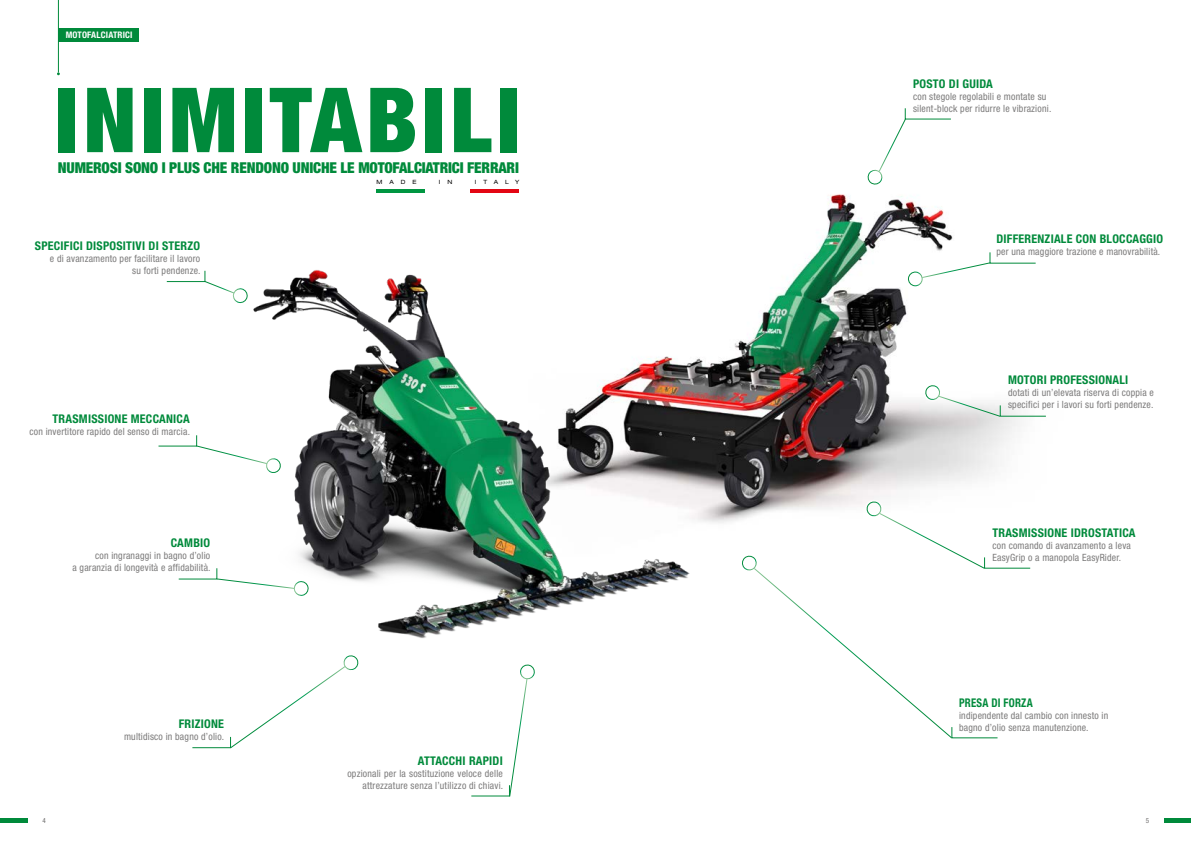
<style>
.page{position:relative;width:1191px;height:842px;background:#fff}
.page>*{position:absolute;margin:0;border:0;box-sizing:border-box;transform-origin:0 0}
.t1{font:900 condensed 90px "Helvetica Neue LT Std";letter-spacing:.05em;color:#008a3b}
.t2{font:900 condensed 15px "Helvetica Neue LT Std";letter-spacing:-.01em;color:#008a3b}
.t3{font:700 condensed 12px "Helvetica Neue LT Std";letter-spacing:.02em;color:#008a3b}
.t4{font:700 condensed 12px "Helvetica Neue LT Std";letter-spacing:.02em;color:#008a3b;scale:.9 1}
.t5{font:condensed 10px/12px "Helvetica Neue LT Std";letter-spacing:.02em;color:#7c7b7b}
.t6{font:700 condensed 9px "Helvetica Neue LT Std";letter-spacing:.02em;color:#fff}
.t7{font:condensed 7px "Helvetica Neue LT Std";color:#706f6f}
.t8{font:expanded 5.8px "Helvetica Neue LT Std";letter-spacing:1.19em;color:#000}
</style>
<div class="page">
<img style="left:723px;top:194px;width:297px;height:329px">
<img style="left:253px;top:270px;width:470px;height:368px">
<svg style="left:471px;top:664px;width:64px;height:133px"></svg>
<svg style="left:192px;top:655px;width:167px;height:94px"></svg>
<svg style="left:178px;top:567px;width:133px;height:31px"></svg>
<svg style="left:158px;top:434px;width:126px;height:42px"></svg>
<svg style="left:166px;top:270px;width:82px;height:34px"></svg>
<svg style="left:867px;top:108px;width:84px;height:77px"></svg>
<svg style="left:905px;top:251px;width:131px;height:38px"></svg>
<svg style="left:922px;top:382px;width:124px;height:35px"></svg>
<svg style="left:739px;top:498px;width:292px;height:241px"></svg>
<hr style="left:58px;top:0;width:1px;height:72px;background:#008a3b">
<hr style="left:376px;top:189px;width:49px;height:4px;background:#009641">
<hr style="left:470px;top:189px;width:49px;height:4px;background:#e30613">
<div style="left:58px;top:28px;width:81px;height:14px;background:#008a3b"></div>
<hr style="left:0;top:819px;width:27px;height:4px;background:#008a3b">
<hr style="left:1164px;top:819px;width:27px;height:4px;background:#008a3b">
<p class="t6" style="left:66px;top:29px;width:68px">MOTOFALCIATRICI</p>
<h1 class="t1" style="left:55px;top:65px;width:466px">INIMITABILI</h1>
<h2 class="t2" style="left:58px;top:158px;width:462px">NUMEROSI SONO I PLUS CHE RENDONO UNICHE LE MOTOFALCIATRICI FERRARI</h2>
<p class="t8" style="left:376px;top:178px;width:41px">MADE</p>
<p class="t8" style="left:439px;top:178px;width:15px">I N</p>
<p class="t8" style="left:475px;top:178px;width:46px">ITALY</p>
<p class="t3" style="left:35px;top:238px;width:167px">SPECIFICI DISPOSITIVI DI STERZO</p>
<p class="t5" style="left:50px;top:252px;width:152px;text-align:right">e di avanzamento per facilitare il lavoro su forti pendenze.</p>
<p class="t3" style="left:53px;top:412px;width:138px">TRASMISSIONE MECCANICA</p>
<p class="t5" style="left:29px;top:426px;width:162px">con invertitore rapido del senso di marcia.</p>
<p class="t3" style="left:171px;top:536px;width:41px">CAMBIO</p>
<p class="t5" style="left:73px;top:550px;width:140px;text-align:right">con ingranaggi in bagno d’olio<br>a garanzia di longevità e affidabilità.</p>
<p class="t3" style="left:179px;top:716px;width:47px">FRIZIONE</p>
<p class="t5" style="left:124px;top:730px;width:102px">multidisco in bagno d’olio.</p>
<p class="t3" style="left:418px;top:753px;width:87px">ATTACCHI RAPIDI</p>
<p class="t5" style="left:347px;top:767px;width:157px;text-align:right">opzionali per la sostituzione veloce delle attrezzature senza l’utilizzo di chiavi.</p>
<p class="t3" style="left:913px;top:76px;width:81px">POSTO DI GUIDA</p>
<p class="t5" style="left:913px;top:90px;width:140px">con stegole regolabili e montate su silent-block per ridurre le vibrazioni.</p>
<p class="t3" style="left:996px;top:231px;width:168px">DIFFERENZIALE CON BLOCCAGGIO</p>
<p class="t5" style="left:996px;top:245px;width:165px">per una maggiore trazione e manovrabilità.</p>
<p class="t3" style="left:1008px;top:373px;width:122px">MOTORI PROFESSIONALI</p>
<p class="t5" style="left:1008px;top:387px;width:147px">dotati di un’elevata riserva di coppia e specifici per i lavori su forti pendenze.</p>
<p class="t3" style="left:992px;top:526px;width:145px">TRASMISSIONE IDROSTATICA</p>
<p class="t5" style="left:992px;top:540px;width:140px">con comando di avanzamento a leva<br>EasyGrip o a manopola EasyRider.</p>
<p class="t4" style="left:959px;top:695px;width:83px">PRESA DI FORZA</p>
<p class="t5" style="left:959px;top:709px;width:151px">indipendente dal cambio con innesto in bagno d’olio senza manutenzione.</p>
<p class="t7" style="left:43px;top:817px;width:5px">4</p>
<p class="t7" style="left:1145px;top:817px;width:5px">5</p>
</div>
